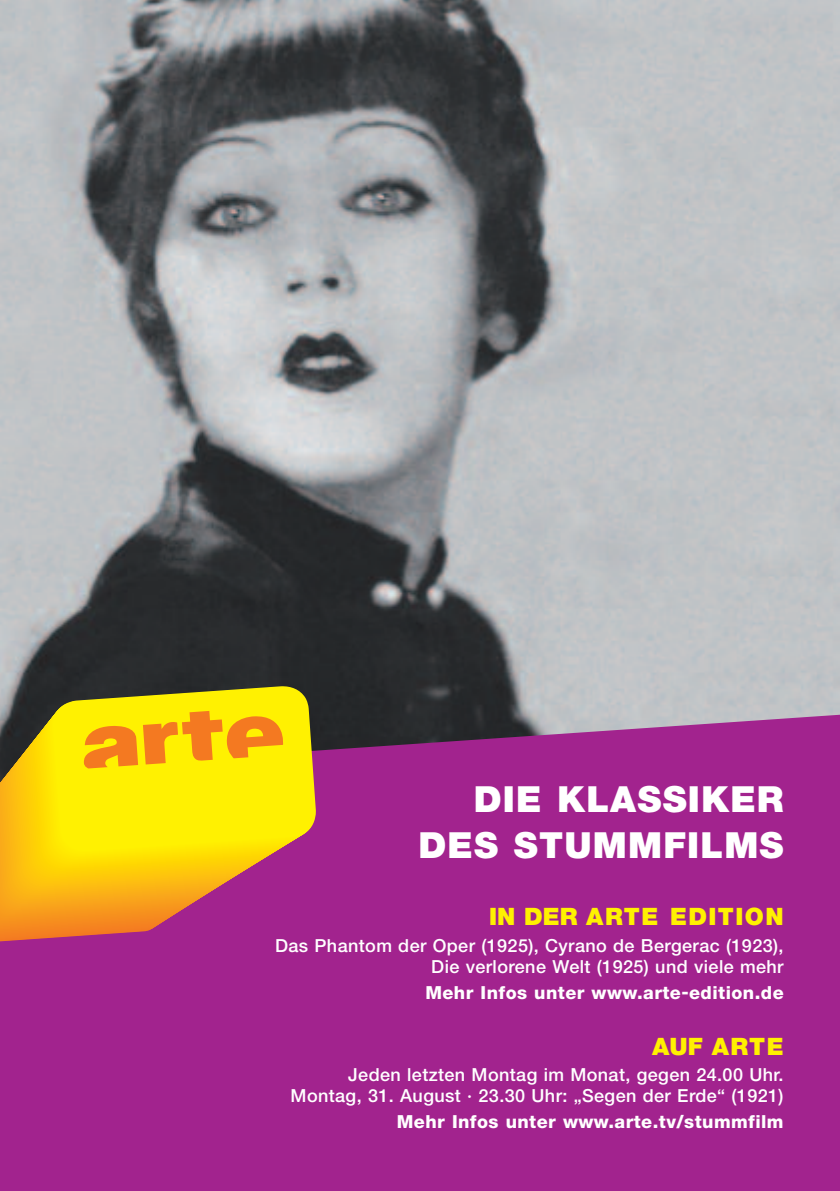
<style>
.page{position:relative;width:840px;height:1191px;background:#fff}
.page>*{position:absolute;margin:0;border:0;box-sizing:border-box;transform-origin:0 0}
.t1{font:36px/46px "Helvetica Neue Black+SJOEYC";letter-spacing:.035em;color:#fff;text-align:right}
.t2{font:24px "Helvetica Neue Black+SJOEYC";letter-spacing:.06em;color:#fff101}
.t3{font:18px/20.8px "Helvetica Neue Medium+NWCVNI";letter-spacing:.02em;color:#fff;text-align:right}
.t4{font:18px "Helvetica Neue Heavy+GWZQBI";letter-spacing:.025em;color:#fff}
</style>
<div class="page">
<img style="left:0;top:0;width:839px;height:713px">
<div style="left:0;top:713px;width:839px;height:478px;background:#a2238e"></div>
<svg style="left:53px;top:686px;width:263px;height:165px;fill:#fff101"></svg>
<svg style="left:0;top:708px;width:289px;height:235px"></svg>
<h1 class="t1" style="left:418px;top:779px;width:366px">DIE KLASSIKER<br>DES STUMMFILMS</h1>
<h2 class="t2" style="left:489px;top:908px;width:296px">IN DER ARTE EDITION</h2>
<p class="t3" style="left:275px;top:936px;width:510px">Das Phantom der Oper (1925), Cyrano de Bergerac (1923),<br>Die verlorene Welt (1925) und viele mehr</p>
<p class="t4" style="left:425px;top:986px;width:359px">Mehr Infos unter www.arte-edition.de</p>
<h2 class="t2" style="left:652px;top:1037px;width:133px">AUF ARTE</h2>
<p class="t3" style="left:290px;top:1066px;width:494px">Jeden letzten Montag im Monat, gegen 24.00 Uhr.<br>Montag, 31. August · 23.30 Uhr: „Segen der Erde“ (1921)</p>
<p class="t4" style="left:396px;top:1115px;width:388px">Mehr Infos unter www.arte.tv/stummfilm</p>
</div>
